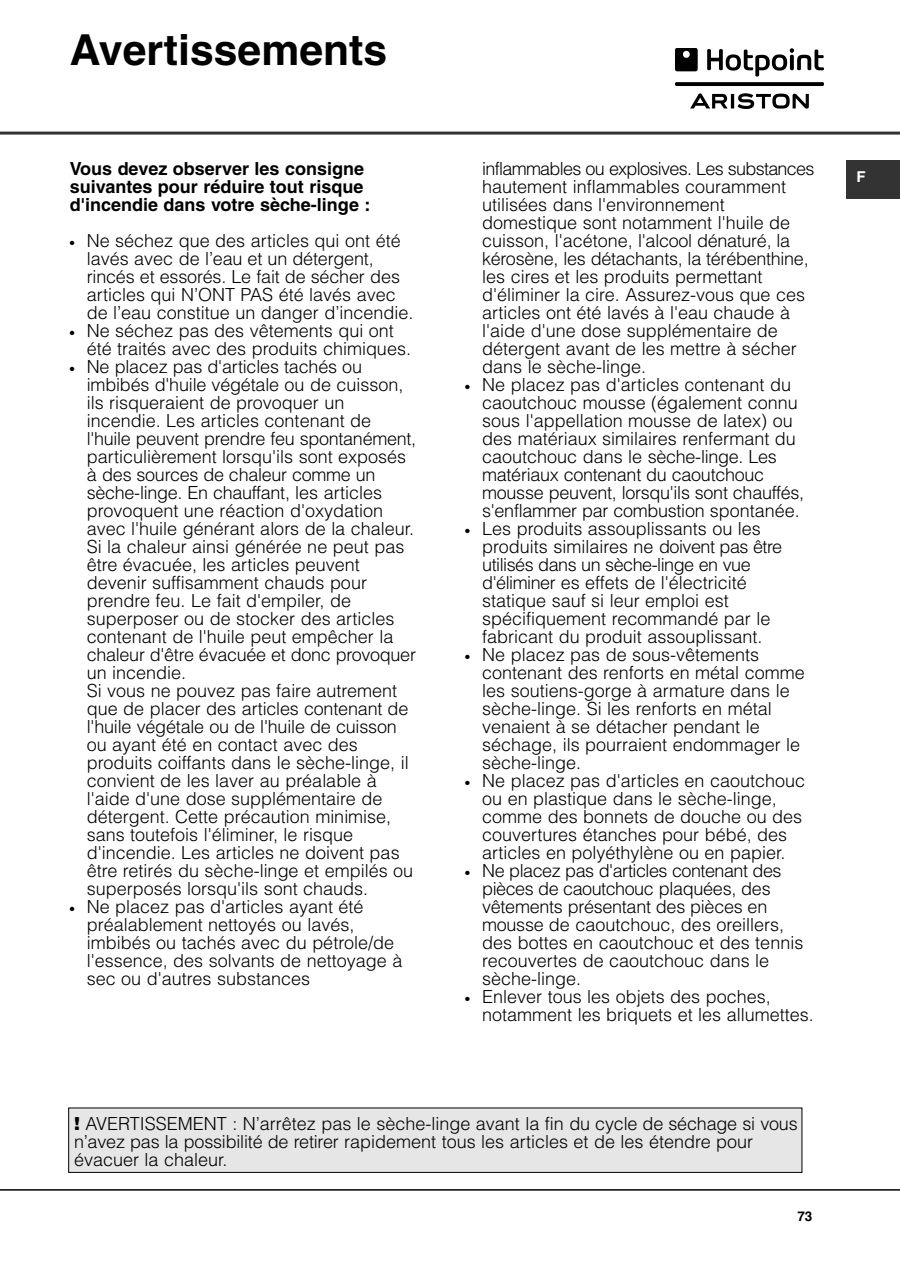
<style>
.page{position:relative;width:900px;height:1261px;background:#fff}
.page>*{position:absolute;margin:0;border:0;box-sizing:border-box;transform-origin:0 0}
.t1{font:700 42.75px "Helvetica";color:#000}
.t2{font:300 18px/18px "Helvetica";color:#000}
.t3{font:700 18px/18px "Helvetica";color:#000}
.t4{font:700 15px "Helvetica";color:#fff}
.t5{font:700 13.5px "Helvetica";color:#000}
.s1{font-weight:900}
</style>
<div class="page">
<hr style="left:0;top:132px;width:900px;height:3px;background:#333">
<hr style="left:0;top:1189px;width:900px;height:1px;background:#000">
<div style="left:847px;top:161px;width:53px;height:38px;background:#333"></div>
<img style="left:675px;top:49px;width:149px;height:59px">
<div style="left:69px;top:1108px;width:733px;height:64px;background:#e6e6e6"></div>
<h1 class="t1" style="left:70px;top:35px;width:319px">Avertissements</h1>
<p class="t3" style="left:70px;top:162px;width:302px">Vous devez observer les consigne suivantes pour réduire tout risque d'incendie dans votre sèche-linge :</p>
<p class="t2" style="left:87px;top:233px;width:328px;text-indent:-17px">● Ne séchez que des articles qui ont été lavés avec de l’eau et un détergent, rincés et essorés. Le fait de sécher des articles qui N’ONT PAS été lavés avec de l’eau constitue un danger d’incendie.</p>
<p class="t2" style="left:87px;top:323px;width:326px;text-indent:-17px">● Ne séchez pas des vêtements qui ont été traités avec des produits chimiques.</p>
<p class="t2" style="left:87px;top:359px;width:331px;text-indent:-17px">● Ne placez pas d'articles tachés ou imbibés d'huile végétale ou de cuisson, ils risqueraient de provoquer un incendie. Les articles contenant de l'huile peuvent prendre feu spontanément, particulièrement lorsqu'ils sont exposés à des sources de chaleur comme un sèche-linge. En chauffant, les articles provoquent une réaction d'oxydation avec l'huile générant alors de la chaleur.<br>Si la chaleur ainsi générée ne peut pas être évacuée, les articles peuvent devenir suffisamment chauds pour prendre feu. Le fait d'empiler, de superposer ou de stocker des articles contenant de l'huile peut empêcher la chaleur d'être évacuée et donc provoquer un incendie.<br>Si vous ne pouvez pas faire autrement que de placer des articles contenant de l'huile végétale ou de l'huile de cuisson ou ayant été en contact avec des produits coiffants dans le sèche-linge, il convient de les laver au préalable à l'aide d'une dose supplémentaire de détergent. Cette précaution minimise, sans toutefois l'éliminer, le risque d'incendie. Les articles ne doivent pas être retirés du sèche-linge et empilés ou superposés lorsqu'ils sont chauds.</p>
<p class="t2" style="left:87px;top:899px;width:317px;text-indent:-17px">● Ne placez pas d'articles ayant été préalablement nettoyés ou lavés, imbibés ou tachés avec du pétrole/de l'essence, des solvants de nettoyage à sec ou d'autres substances</p>
<p class="t2" style="left:482px;top:162px;width:334px">inflammables ou explosives. Les substances hautement inflammables couramment utilisées dans l'environnement domestique sont notamment l'huile de cuisson, l'acétone, l'alcool dénaturé, la kérosène, les détachants, la térébenthine, les cires et les produits permettant d'éliminer la cire. Assurez-vous que ces articles ont été lavés à l'eau chaude à l'aide d'une dose supplémentaire de détergent avant de les mettre à sécher dans le sèche-linge.</p>
<p class="t2" style="left:482px;top:378px;width:324px;text-indent:-17px">● Ne placez pas d'articles contenant du caoutchouc mousse (également connu sous l'appellation mousse de latex) ou des matériaux similaires renfermant du caoutchouc dans le sèche-linge. Les matériaux contenant du caoutchouc mousse peuvent, lorsqu'ils sont chauffés, s'enflammer par combustion spontanée.</p>
<p class="t2" style="left:482px;top:522px;width:302px;text-indent:-17px">● Les produits assouplissants ou les produits similaires ne doivent pas être utilisés dans un sèche-linge en vue d'éliminer es effets de l'électricité statique sauf si leur emploi est spécifiquement recommandé par le fabricant du produit assouplissant.</p>
<p class="t2" style="left:482px;top:648px;width:324px;text-indent:-17px">● Ne placez pas de sous-vêtements contenant des renforts en métal comme les soutiens-gorge à armature dans le sèche-linge. Si les renforts en métal venaient à se détacher pendant le séchage, ils pourraient endommager le sèche-linge.</p>
<p class="t2" style="left:482px;top:774px;width:324px;text-indent:-17px">● Ne placez pas d'articles en caoutchouc ou en plastique dans le sèche-linge, comme des bonnets de douche ou des couvertures étanches pour bébé, des articles en polyéthylène ou en papier.</p>
<p class="t2" style="left:482px;top:864px;width:323px;text-indent:-17px">● Ne placez pas d'articles contenant des pièces de caoutchouc plaquées, des vêtements présentant des pièces en mousse de caoutchouc, des oreillers, des bottes en caoutchouc et des tennis recouvertes de caoutchouc dans le sèche-linge.</p>
<p class="t2" style="left:482px;top:990px;width:333px;text-indent:-17px">● Enlever tous les objets des poches, notamment les briquets et les allumettes.</p>
<p class="t2" style="left:74px;top:1116px;width:725px"><span class="s1">!</span> AVERTISSEMENT : N’arrêtez pas le sèche-linge avant la fin du cycle de séchage si vous n’avez pas la possibilité de retirer rapidement tous les articles et de les étendre pour évacuer la chaleur.</p>
<p class="t5" style="left:797px;top:1211px;width:17px">73</p>
<p class="t4" style="left:857px;top:171px;width:11px">F</p>
</div>
